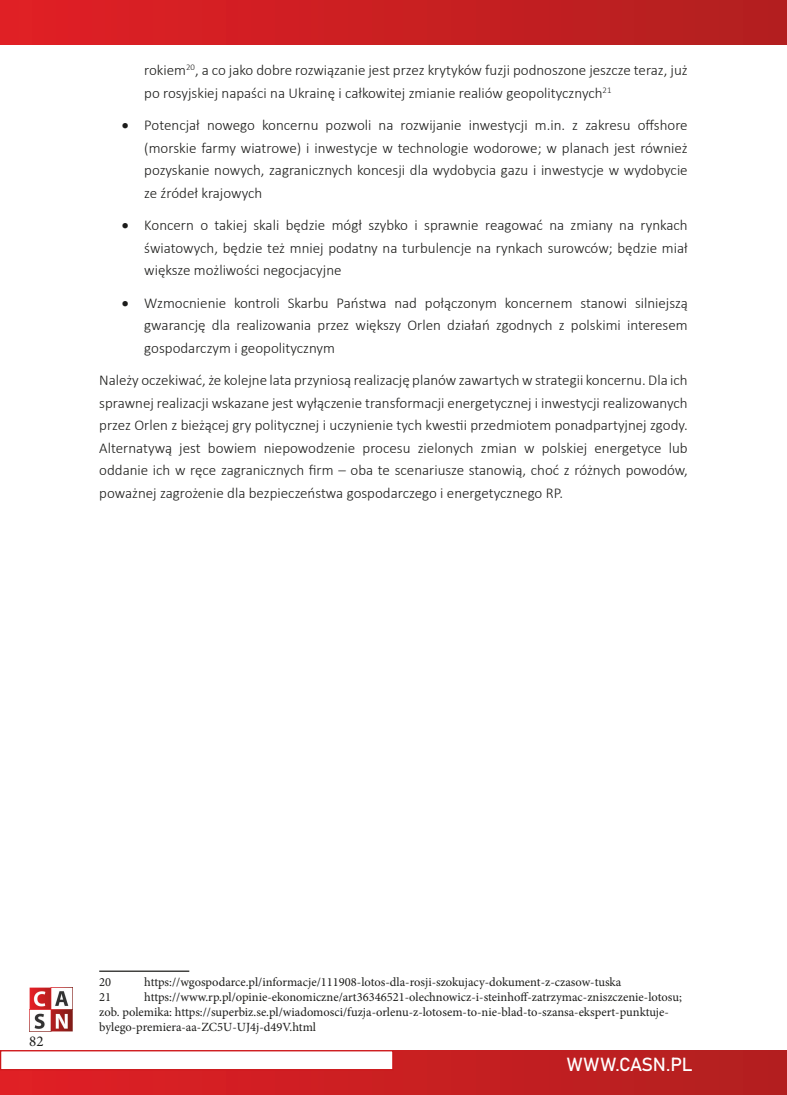
<style>
.page{position:relative;width:787px;height:1095px;background:#fff}
.page>*{position:absolute;margin:0;border:0;box-sizing:border-box;transform-origin:0 0}
.t1{font:18.75px "Bahnschrift";letter-spacing:-.01em;color:#fff}
.Normalny{font:300 15px/22.5px "Calibri";color:#1d1d1b;text-align:justify}
.t2{font:15px "Minion Pro";color:#1d1d1b}
.t3{font:12.5px/15px "Minion Pro";color:#1d1d1b}
</style>
<div class="page">
<img style="left:29px;top:988px;width:44px;height:43px">
<div style="left:1px;top:0;width:786px;height:45px;background:linear-gradient(to right,#e11f25,#b21f1f)"></div>
<div style="left:1px;top:1050px;width:786px;height:45px;background:linear-gradient(to right,#e11f25,#b21f1f)"></div>
<div style="left:0;top:1050px;width:393px;height:20px;background:#fff;border:1px solid #cd171a"></div>
<hr style="left:99px;top:970px;width:90px;height:2px;background:#1d1d1b">
<p class="Normalny" style="left:144px;top:59px;width:545px">rokiem<sup>20</sup>, a co jako dobre rozwiązanie jest przez krytyków fuzji podnoszone jeszcze teraz, już po rosyjskiej napaści na Ukrainę i całkowitej zmianie realiów geopolitycznych<sup>21</sup></p>
<p class="Normalny" style="left:144px;top:114px;width:545px;text-indent:-22px">• Potencjał nowego koncernu pozwoli na rozwijanie inwestycji m.in. z zakresu offshore (morskie farmy wiatrowe) i inwestycje w technologie wodorowe; w planach jest również pozyskanie nowych, zagranicznych koncesji dla wydobycia gazu i inwestycje w wydobycie ze źródeł krajowych</p>
<p class="Normalny" style="left:144px;top:214px;width:545px;text-indent:-22px">• Koncern o takiej skali będzie mógł szybko i sprawnie reagować na zmiany na rynkach światowych, będzie też mniej podatny na turbulencje na rynkach surowców; będzie miał większe możliwości negocjacyjne</p>
<p class="Normalny" style="left:144px;top:291px;width:545px;text-indent:-22px">• Wzmocnienie kontroli Skarbu Państwa nad połączonym koncernem stanowi silniejszą gwarancję dla realizowania przez większy Orlen działań zgodnych z polskimi interesem gospodarczym i geopolitycznym</p>
<p class="Normalny" style="left:99px;top:369px;width:590px">Należy oczekiwać, że kolejne lata przyniosą realizację planów zawartych w strategii koncernu. Dla ich sprawnej realizacji wskazane jest wyłączenie transformacji energetycznej i inwestycji realizowanych przez Orlen z bieżącej gry politycznej i uczynienie tych kwestii przedmiotem ponadpartyjnej zgody.<br>Alternatywą jest bowiem niepowodzenie procesu zielonych zmian w polskiej energetyce lub oddanie ich w ręce zagranicznych firm – oba te scenariusze stanowią, choć z różnych powodów, poważnej zagrożenie dla bezpieczeństwa gospodarczego i energetycznego RP.</p>
<p class="t2" style="left:29px;top:1031px;width:16px">82</p>
<p class="t3" style="left:99px;top:975px;width:13px">20</p>
<p class="t3" style="left:144px;top:975px;width:478px">https://wgospodarce.pl/informacje/111908-lotos-dla-rosji-szokujacy-dokument-z-czasow-tuska</p>
<p class="t3" style="left:99px;top:990px;width:13px">21</p>
<p class="t3" style="left:99px;top:990px;width:584px;text-indent:45px">https://www.rp.pl/opinie-ekonomiczne/art36346521-olechnowicz-i-steinhoff-zatrzymac-zniszczenie-lotosu; zob. polemika: https://superbiz.se.pl/wiadomosci/fuzja-orlenu-z-lotosem-to-nie-blad-to-szansa-ekspert-punktuje&shy;bylego-premiera-aa-ZC5U-UJ4j-d49V.html</p>
<p class="t1" style="left:567px;top:1050px;width:127px">WWW.CASN.PL</p>
</div>
